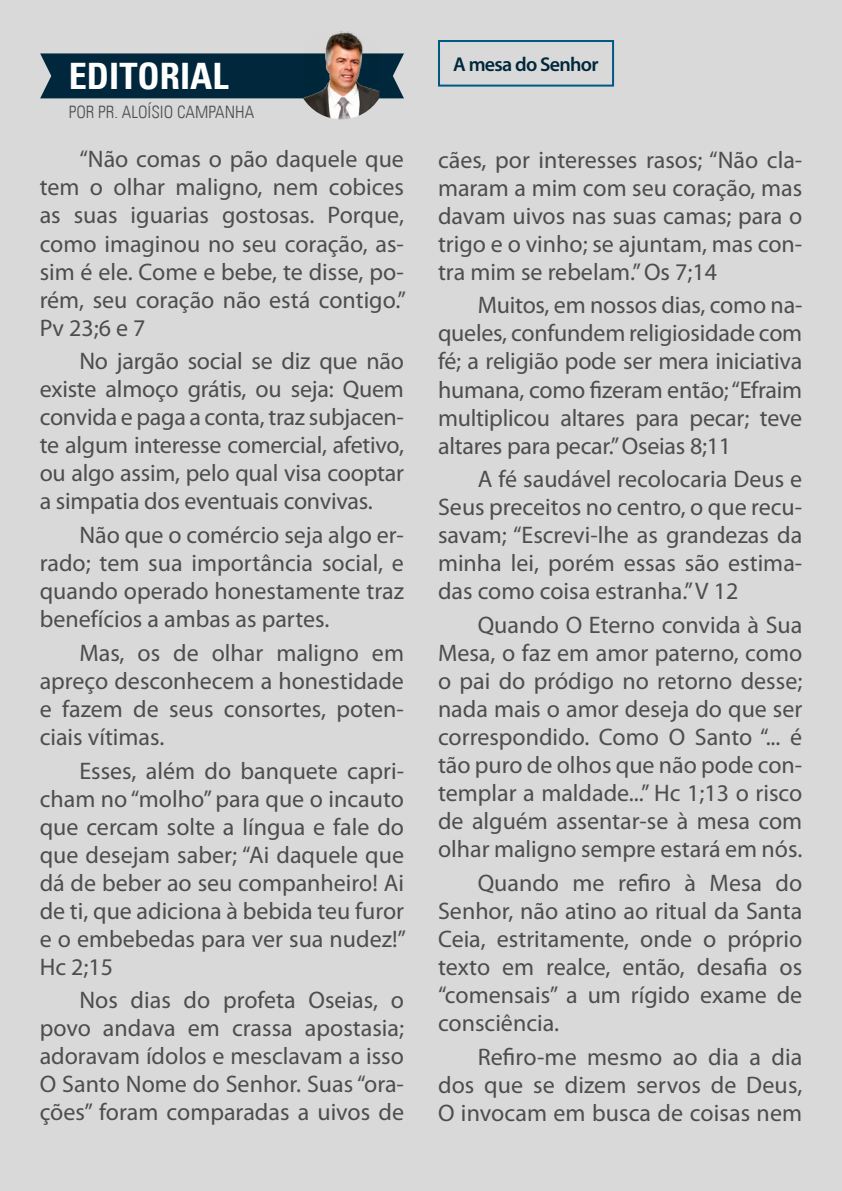
<style>
.page{position:relative;width:842px;height:1191px;background:#d9d9d9}
.page>*{position:absolute;margin:0;border:0;box-sizing:border-box;transform-origin:0 0}
.t1{font:700 condensed 36.4px "Univers LT";color:#fff}
.t2{font:24px/28px "Myriad Pro";color:#4d4d4f;text-align:justify}
.t3{font:600 20px "Myriad Pro";letter-spacing:-.035em;color:#00273b}
.t4{font:300 condensed 17px "Univers LT";color:#4d4d4f}
</style>
<div class="page">
<div style="left:438px;top:40px;width:176px;height:47px;border:2px solid #015785"></div>
<div style="left:40px;top:53px;width:364px;height:45px;background:#00273b"></div>
<img style="left:303px;top:31px;width:76px;height:88px">
<h1 class="t1" style="left:69px;top:54px;width:161px">EDITORIAL</h1>
<p class="t4" style="left:69px;top:102px;width:187px">POR PR. ALOÍSIO CAMPANHA</p>
<p class="t2" style="left:40px;top:146px;width:368px;text-indent:40px">“Não comas o pão daquele que tem o olhar maligno, nem cobices as suas iguarias gostosas. Porque, como imaginou no seu coração, as&shy;sim é ele. Come e bebe, te disse, po&shy;rém, seu coração não está contigo.” Pv 23;6 e 7</p>
<p class="t2" style="left:40px;top:348px;width:366px;text-indent:40px">No jargão social se diz que não existe almoço grátis, ou seja: Quem convida e paga a conta, traz subjacen&shy;te algum interesse comercial, afetivo, ou algo assim, pelo qual visa cooptar a simpatia dos eventuais convivas.</p>
<p class="t2" style="left:40px;top:521px;width:366px;text-indent:40px">Não que o comércio seja algo er&shy;rado; tem sua importância social, e quando operado honestamente traz benefícios a ambas as partes.</p>
<p class="t2" style="left:40px;top:639px;width:366px;text-indent:40px">Mas, os de olhar maligno em apreço desconhecem a honestidade e fazem de seus consortes, poten&shy;ciais vítimas.</p>
<p class="t2" style="left:40px;top:757px;width:368px;text-indent:40px">Esses, além do banquete capri&shy;cham no “molho” para que o incauto que cercam solte a língua e fale do que desejam saber; “Ai daquele que dá de beber ao seu companheiro! Ai de ti, que adiciona à bebida teu furor e o embebedas para ver sua nudez!” Hc 2;15</p>
<p class="t2" style="left:40px;top:986px;width:366px;text-indent:40px">Nos dias do profeta Oseias, o povo andava em crassa apostasia; adoravam ídolos e mesclavam a isso O Santo Nome do Senhor. Suas “ora&shy;ções” foram comparadas a uivos de</p>
<p class="t3" style="left:453px;top:53px;width:147px">A mesa do Senhor</p>
<p class="t2" style="left:438px;top:146px;width:366px">cães, por interesses rasos; “Não cla&shy;maram a mim com seu coração, mas davam uivos nas suas camas; para o trigo e o vinho; se ajuntam, mas con&shy;tra mim se rebelam.” Os 7;14</p>
<p class="t2" style="left:438px;top:292px;width:366px;text-indent:40px">Muitos, em nossos dias, como na&shy;queles, confundem religiosidade com fé; a religião pode ser mera iniciativa humana, como fizeram então; “Efraim multiplicou altares para pecar; teve altares para pecar.” Oseias 8;11</p>
<p class="t2" style="left:438px;top:465px;width:366px;text-indent:40px">A fé saudável recolocaria Deus e Seus preceitos no centro, o que recu&shy;savam; “Escrevi-lhe as grandezas da minha lei, porém essas são estima&shy;das como coisa estranha.” V 12</p>
<p class="t2" style="left:438px;top:611px;width:366px;text-indent:40px">Quando O Eterno convida à Sua Mesa, o faz em amor paterno, como o pai do pródigo no retorno desse; nada mais o amor deseja do que ser correspondido. Como O Santo “... é tão puro de olhos que não pode con&shy;templar a maldade...” Hc 1;13 o risco de alguém assentar-se à mesa com olhar maligno sempre estará em nós.</p>
<p class="t2" style="left:438px;top:869px;width:366px;text-indent:40px">Quando me refiro à Mesa do Senhor, não atino ao ritual da Santa Ceia, estritamente, onde o próprio texto em realce, então, desafia os “comensais” a um rígido exame de consciência.</p>
<p class="t2" style="left:438px;top:1043px;width:366px;text-indent:40px">Refiro-me mesmo ao dia a dia dos que se dizem servos de Deus, O invocam em busca de coisas nem</p>
</div>
